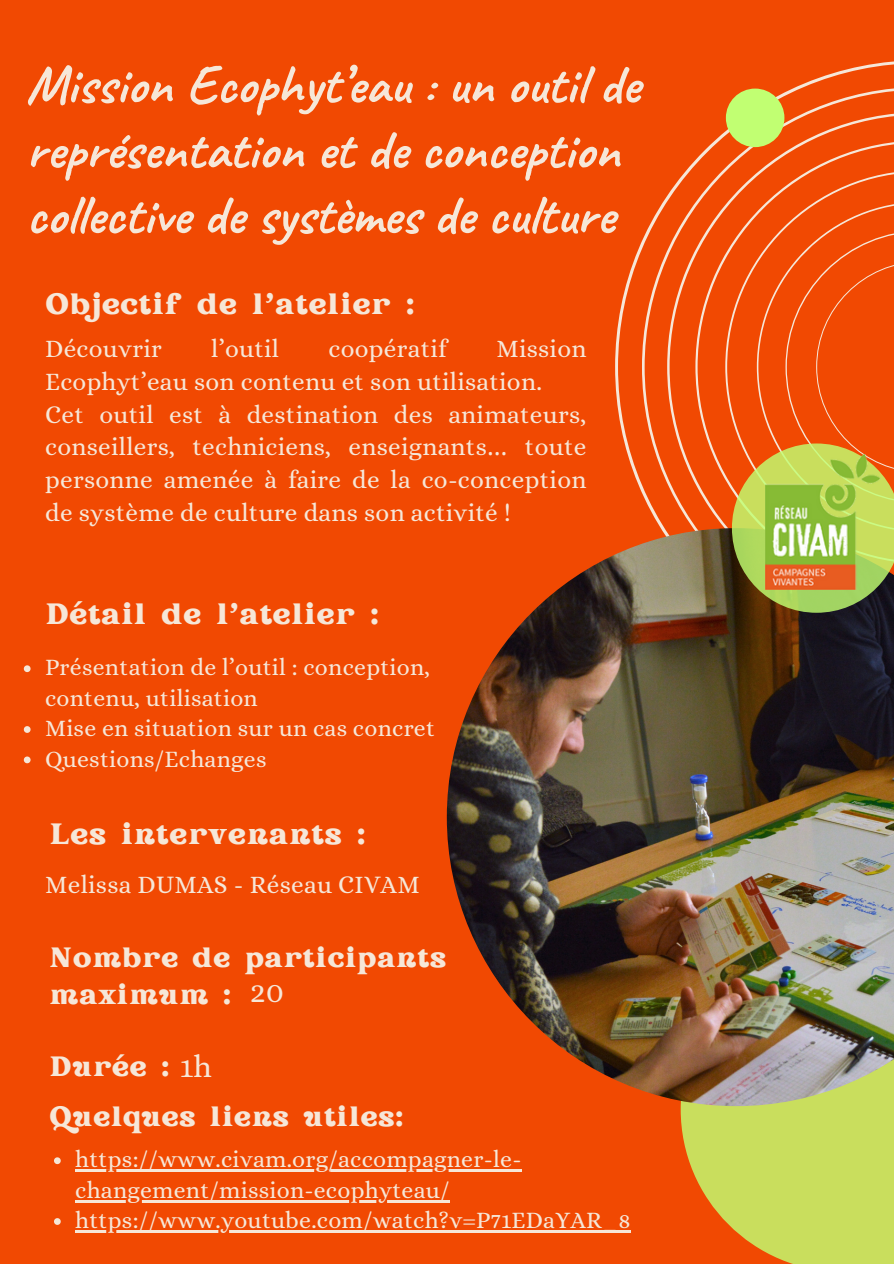
<style>
.page{position:relative;width:894px;height:1264px;background:#fff}
.page>*{position:absolute;margin:0;border:0;box-sizing:border-box;transform-origin:0 0}
.t1{font:700 55.05px/65.2px "Caveat";color:#f6e7d8}
.t2{font:31.2px "Alice";color:#f6e7d8}
.t3{font:29.4px "Rundeck";letter-spacing:.01em;color:#f6e7d8}
.t4{font:27.9px/37.2px "Rundeck";letter-spacing:.01em;color:#f6e7d8}
.t5{font:25.2px/32.7px "Alice";letter-spacing:.01em;color:#f6e7d8}
.t6{font:23.7px/30.3px "Alice";letter-spacing:.01em;color:#f6e7d8}
.s1{font-family:"Noto Sans Gurmukhi"}
</style>
<div class="page">
<div style="left:0;top:0;width:893px;height:1263px;background:#f14902"></div>
<svg style="left:615px;top:61px;width:278px;height:430px"></svg>
<svg style="left:641px;top:87px;width:252px;height:441px"></svg>
<svg style="left:680px;top:1106px;width:213px;height:157px;background:#cec950"></svg>
<img style="left:446px;top:528px;width:447px;height:578px">
<svg style="left:731px;top:230px;width:162px;height:382px"></svg>
<div style="left:725px;top:89px;width:59px;height:58px;background:#c1ff72;border-radius:50%"></div>
<img style="left:765px;top:455px;width:115px;height:135px">
<svg style="left:24px;top:665px;width:7px;height:7px"></svg>
<svg style="left:24px;top:726px;width:7px;height:7px"></svg>
<svg style="left:24px;top:756px;width:7px;height:7px"></svg>
<svg style="left:54px;top:1157px;width:7px;height:7px"></svg>
<hr style="left:75px;top:1169px;width:446px;height:2px;background:#f6e7d8">
<hr style="left:75px;top:1200px;width:375px;height:2px;background:#f6e7d8">
<svg style="left:54px;top:1218px;width:7px;height:6px"></svg>
<hr style="left:75px;top:1230px;width:555px;height:2px;background:#f6e7d8">
<p class="t1" style="left:26px;top:52px;width:615px">Mission Ecophyt’eau : un outil de représentation et de conception collective de systèmes de culture</p>
<p class="t3" style="left:45px;top:283px;width:371px">Objectif de l’atelier :</p>
<p class="t5" style="left:45px;top:332px;width:118px">Découvrir</p>
<p class="t5" style="left:211px;top:332px;width:69px">l’outil</p>
<p class="t5" style="left:328px;top:332px;width:120px">coopératif</p>
<p class="t5" style="left:45px;top:332px;width:542px;text-indent:451px">Mission<br>Ecophyt’eau son contenu et son utilisation.</p>
<p class="t5" style="left:45px;top:398px;width:542px;text-align:justify">Cet outil est à destination des animateurs, conseillers, techniciens, enseignants<span class="s1">…</span> toute personne amenée à faire de la co-conception de système de culture dans son activité !</p>
<p class="t3" style="left:45px;top:593px;width:335px">Détail de l’atelier :</p>
<p class="t6" style="left:45px;top:652px;width:386px">Présentation de l’outil : conception, contenu, utilisation</p>
<p class="t6" style="left:45px;top:713px;width:391px">Mise en situation sur un cas concret</p>
<p class="t6" style="left:45px;top:743px;width:223px">Questions/Echanges</p>
<p class="t3" style="left:49px;top:813px;width:318px">Les intervenants :</p>
<p class="t5" style="left:45px;top:868px;width:376px">Melissa DUMAS - Réseau CIVAM</p>
<p class="t4" style="left:49px;top:937px;width:398px">Nombre de participants maximum :</p>
<p class="t2" style="left:250px;top:974px;width:35px">20</p>
<p class="t4" style="left:49px;top:1046px;width:122px">Durée :</p>
<p class="t2" style="left:180px;top:1048px;width:34px">1h</p>
<p class="t4" style="left:49px;top:1097px;width:356px">Quelques liens utiles:</p>
<p class="t6" style="left:75px;top:1144px;width:447px">https://www.civam.org/accompagner-le&shy;changement/mission-ecophyteau/</p>
<p class="t6" style="left:75px;top:1205px;width:556px">https://www.youtube.com/watch?v=P71EDaYAR_8</p>
</div>
